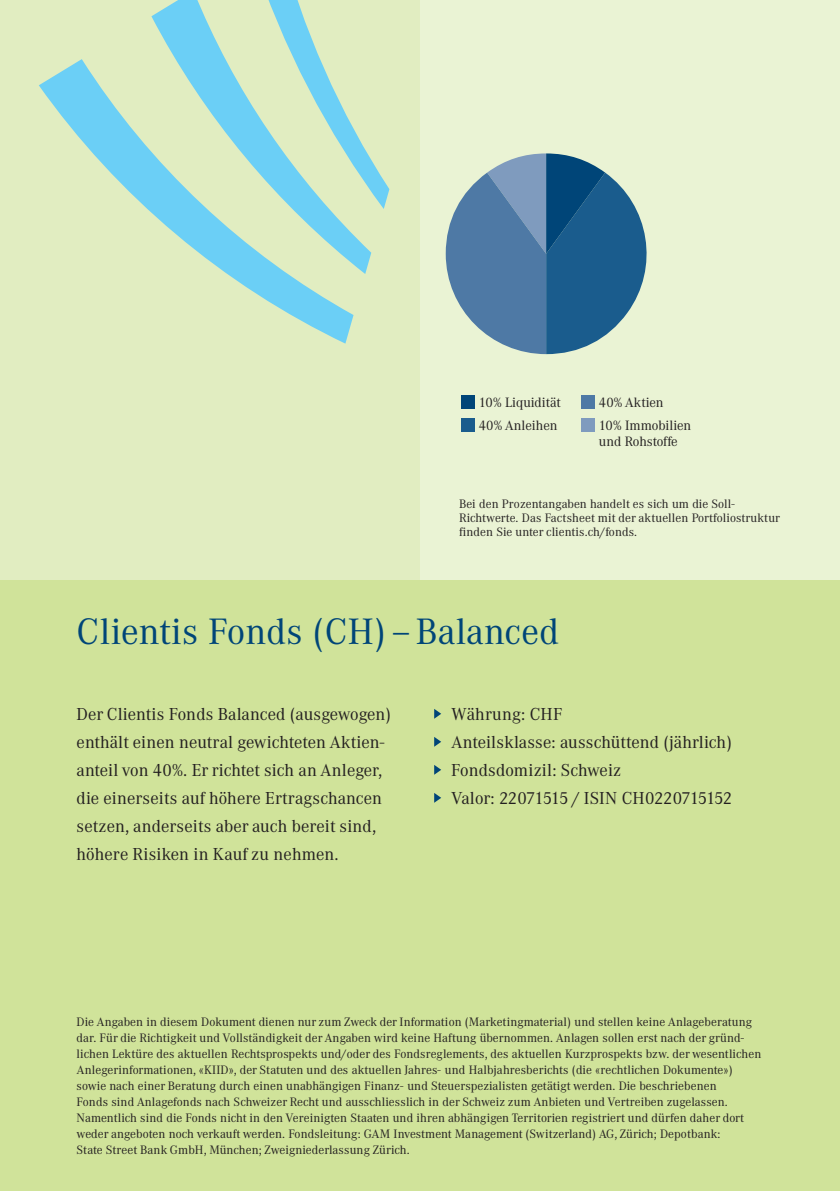
<style>
.page{position:relative;width:840px;height:1191px;background:#fff}
.page>*{position:absolute;margin:0;border:0;box-sizing:border-box;transform-origin:0 0}
.Titel__Blau{font:36px "Corporate ABQ";letter-spacing:.01em;color:#004578}
.t1{font:19.6px "Corporate ABQ";color:#231f20}
.Fliesstext__ohne_Ein{font:17px/28px "Corporate ABQ";letter-spacing:.01em;color:#231f20}
.Fliesstext__ohne_Ein-2{font:17px "Corporate ABQ";letter-spacing:-.025em;color:#231f20}
.t2{font:13.4px/23px "Corporate ABQ";color:#231f20}
.Marginalie__Fussnote{font:12px/16px "Corporate ABQ";letter-spacing:.01em;color:#231f20}
</style>
<div class="page">
<div style="left:0;top:0;width:839px;height:1191px;background:#d0e39a"></div>
<div style="left:0;top:0;width:839px;height:580px;background:#eaf3d4"></div>
<div style="left:0;top:0;width:419px;height:580px;background:#e1edc1"></div>
<svg style="left:39px;top:59px;width:314px;height:284px"></svg>
<svg style="left:151px;top:0;width:220px;height:274px"></svg>
<svg style="left:252px;top:0;width:137px;height:209px"></svg>
<svg style="left:445px;top:153px;width:202px;height:201px"></svg>
<div style="left:460px;top:395px;width:14px;height:14px;background:#004578"></div>
<div style="left:460px;top:418px;width:14px;height:14px;background:#1a5c8d"></div>
<div style="left:580px;top:395px;width:14px;height:14px;background:#4e79a5"></div>
<div style="left:580px;top:418px;width:14px;height:14px;background:#7f9bbe"></div>
<svg style="left:434px;top:709px;width:7px;height:9px"></svg>
<svg style="left:434px;top:737px;width:7px;height:9px"></svg>
<svg style="left:434px;top:765px;width:7px;height:9px"></svg>
<svg style="left:434px;top:793px;width:7px;height:9px"></svg>
<p class="t2" style="left:478px;top:391px;width:83px">10% Liquidität<br>40% Anleihen</p>
<p class="t2" style="left:598px;top:391px;width:94px">40% Aktien<br>10% Immobilien</p>
<p class="t2" style="left:598px;top:430px;width:80px">und Rohstoffe</p>
<p class="t1" style="left:483px;top:416px;width:122px">10% Liquidität</p>
<p class="Marginalie__Fussnote" style="left:459px;top:497px;width:322px;line-height:14px">Bei den Prozentangaben handelt es sich um die Soll-<br>Richtwerte. Das Factsheet mit der aktuellen Portfoliostruktur finden Sie unter clientis.ch/fonds.</p>
<p class="Titel__Blau" style="left:77px;top:610px;width:483px">Clientis Fonds (CH) —Balanced</p>
<p class="Fliesstext__ohne_Ein" style="left:77px;top:700px;width:316px">Der Clientis Fonds Balanced (ausgewogen) enthält einen neutral gewichteten Aktien&shy;anteil von 40%. Er richtet sich an Anleger, die einerseits auf höhere Ertragschancen setzen, anderseits aber auch bereit sind, höhere Risiken in Kauf zu nehmen.</p>
<p class="Fliesstext__ohne_Ein" style="left:451px;top:700px;width:113px">Währung: CHF</p>
<p class="Fliesstext__ohne_Ein" style="left:451px;top:728px;width:282px">Anteilsklasse: ausschüttend (jährlich)</p>
<p class="Fliesstext__ohne_Ein" style="left:451px;top:756px;width:171px">Fondsdomizil: Schweiz</p>
<p class="Fliesstext__ohne_Ein-2" style="left:451px;top:788px;width:282px">Valor: 22071515 / ISIN CH0220715152</p>
<p class="Marginalie__Fussnote" style="left:77px;top:1014px;width:685px">Die Angaben in diesem Dokument dienen nur zum Zweck der Information (Marketingmaterial) und stellen keine Anlageberatung dar. Für die Richtigkeit und Vollständigkeit derAngaben wird keine Haftung übernommen. Anlagen sollen erst nach der gründ&shy;lichen Lektüre des aktuellen Rechtsprospekts und/oder des Fondsreglements, des aktuellen Kurzprospekts bzw. der wesentlichen Anlegerinformationen, «KIID», der Statuten und des aktuellen Jahres- und Halbjahresberichts (die «rechtlichen Dokumente») sowie nach einer Beratung durch einen unabhängigen Finanz- und Steuerspezialisten getätigt werden. Die beschriebenen<br>Fonds sind Anlagefonds nach Schweizer Recht und ausschliesslich in der Schweiz zum Anbieten und Vertreiben zugelassen.<br>Namentlich sind die Fonds nicht in den Vereinigten Staaten und ihren abhängigen Territorien registriert und dürfen daher dort weder angeboten noch verkauft werden. Fondsleitung: GAM Investment Management (Switzerland) AG, Zürich; Depotbank:<br>State Street Bank GmbH, München; Zweigniederlassung Zürich.</p>
</div>
